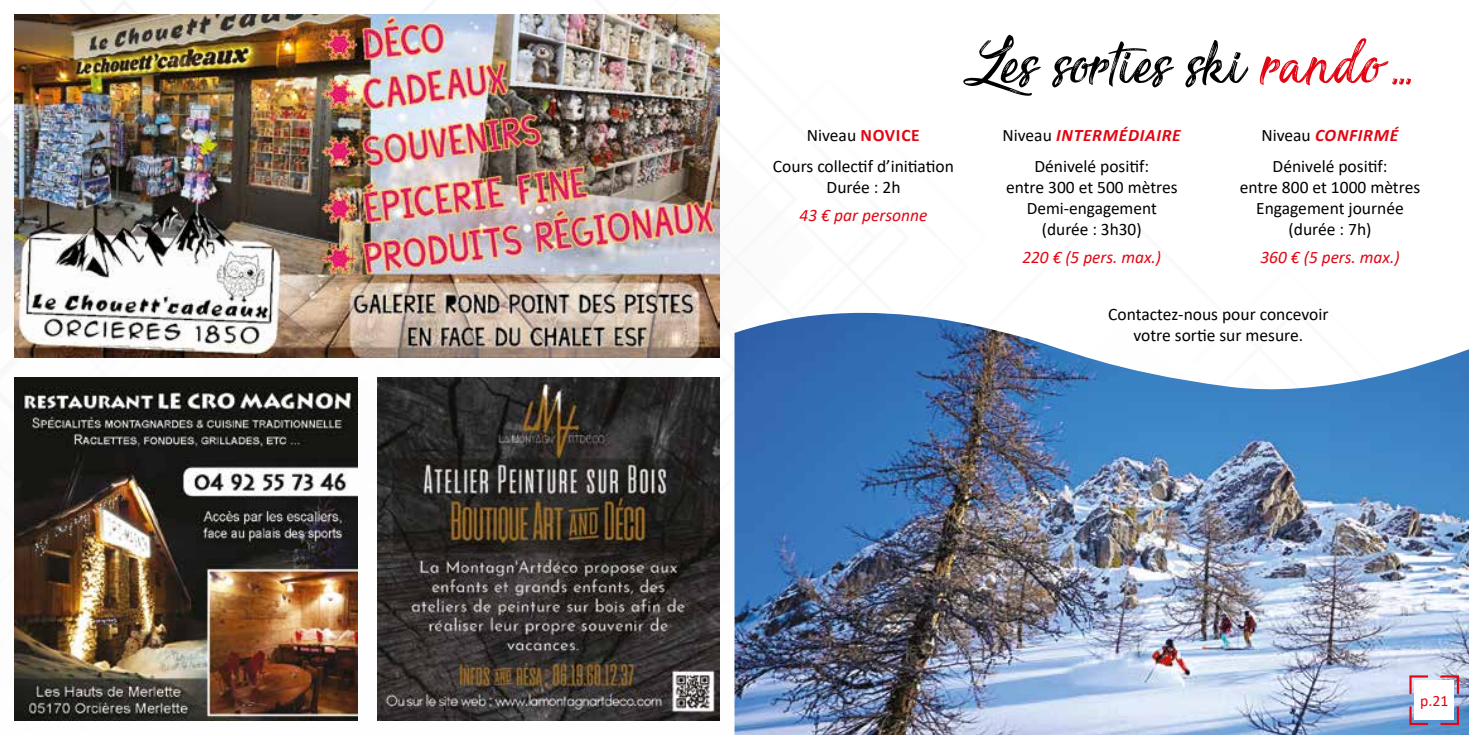
<style>
.page{position:relative;width:1469px;height:735px;background:#fff}
.page>*{position:absolute;margin:0;border:0;box-sizing:border-box;transform-origin:0 0}
.t1{font:84px "Sensations and Qualities";color:#000}
.t2{font:17.5px/21px "Calibri";color:#000;text-align:center}
.t3{font:italic 17.5px "Calibri";color:#e10613}
.t4{font:15.75px "Calibri";color:#e10613}
.s1{color:#e10613}
.s2{font-weight:700;color:#e10613}
.s3{font-weight:700;font-style:italic;color:#e10613}
</style>
<div class="page">
<img style="left:14px;top:0;width:1454px;height:734px">
<div style="left:1414px;top:680px;width:39px;height:39px;background:#fff"></div>
<h1 class="t1" style="left:961px;top:22px;width:459px">Les sorties ski <span class="s1">rando…</span></h1>
<p class="t2" style="left:773px;top:118px;width:183px;line-height:31.5px">Niveau <span class="s2">NOVICE<br></span>Cours collectif d’initiation</p>
<p class="t2" style="left:826px;top:176px;width:75px">Durée : 2h</p>
<p class="t3" style="left:799px;top:203px;width:129px">43 € par personne</p>
<p class="t2" style="left:1002px;top:118px;width:180px;line-height:31.5px">Niveau <span class="s3">INTERMÉDIAIRE<br></span>Dénivelé positif:</p>
<p class="t2" style="left:1006px;top:176px;width:173px">entre 300 et 500 mètres<br>Demi-engagement (durée : 3h30)</p>
<p class="t3" style="left:1022px;top:245px;width:140px">220 € (5 pers. max.)</p>
<p class="t2" style="left:1261px;top:118px;width:138px;line-height:31.5px">Niveau <span class="s3">CONFIRMÉ<br></span>Dénivelé positif:</p>
<p class="t2" style="left:1239px;top:176px;width:182px">entre 800 et 1000 mètres<br>Engagement journée (durée : 7h)</p>
<p class="t3" style="left:1260px;top:245px;width:141px">360 € (5 pers. max.)</p>
<p class="t2" style="left:1108px;top:303px;width:222px">Contactez-nous pour concevoir votre sortie sur mesure.</p>
<p class="t4" style="left:1420px;top:689px;width:30px">p.21</p>
</div>
